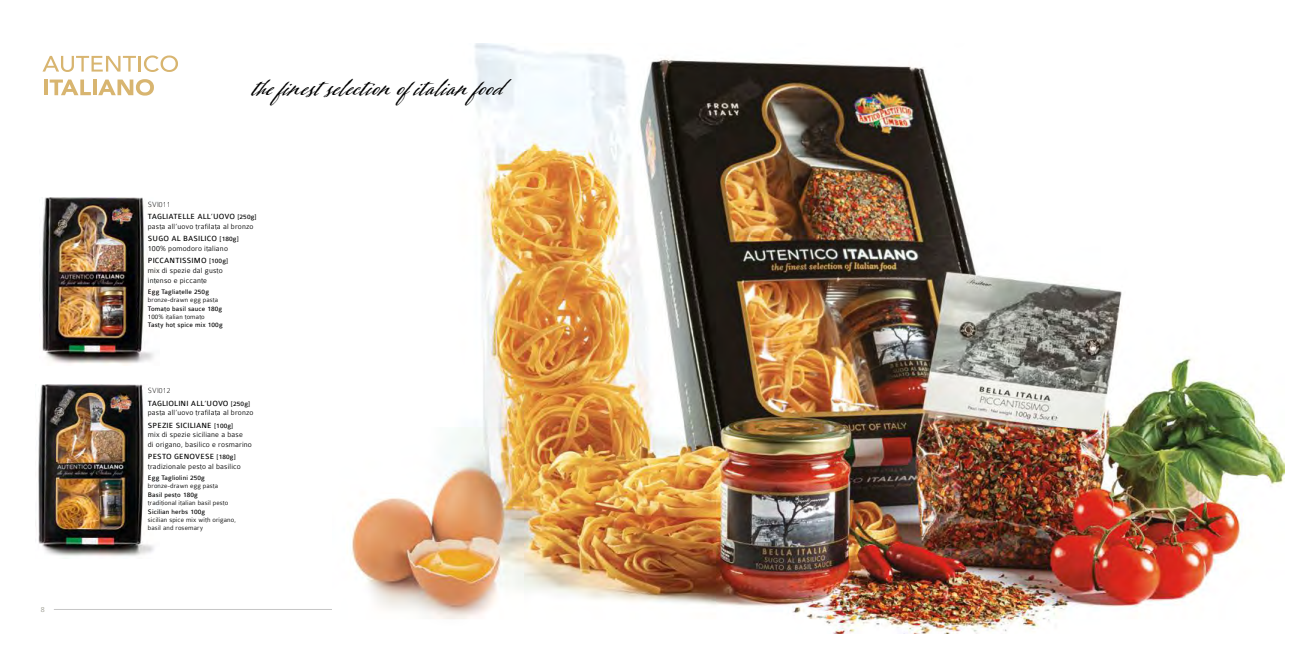
<style>
.page{position:relative;width:1304px;height:652px;background:#fff}
.page>*{position:absolute;margin:0;border:0;box-sizing:border-box;transform-origin:0 0}
.t1{font:30px "Adorn Coronet";letter-spacing:.02em;color:#000}
.t2{font:300 8px/12.4px "Colaborate";letter-spacing:.02em;color:#000}
.t3{font:8px/12.4px "Colaborate";letter-spacing:.02em;color:#000}
.t4{font:300 8px "Colaborate";color:#9d9d93}
.t5{font:300 7px/8.4px "Colaborate";letter-spacing:.02em;color:#000}
.t6{font:7px "Colaborate";letter-spacing:.02em;color:#000}
.s1{font-weight:100}
.s2{font-size:7px}
.s3{font-weight:400}
.s4{font-weight:400;font-size:7px}
</style>
<div class="page">
<hr style="left:54px;top:609px;width:555px;height:1px;background:#c6c6c6">
<img style="left:332px;top:43px;width:952px;height:591px">
<img style="left:35px;top:384px;width:119px;height:172px">
<img style="left:42px;top:198px;width:112px;height:167px">
<svg style="left:43px;top:56px;width:93px;height:16px"></svg>
<hr style="left:138px;top:56px;width:3px;height:16px;background:#d8b570">
<svg style="left:144px;top:55px;width:34px;height:17px"></svg>
<hr style="left:44px;top:80px;width:4px;height:15px;background:#d8b570">
<svg style="left:50px;top:80px;width:41px;height:15px"></svg>
<hr style="left:93px;top:80px;width:4px;height:15px;background:#d8b570">
<svg style="left:98px;top:79px;width:56px;height:17px"></svg>
<p class="t4" style="left:41px;top:605px;width:5px">8</p>
<h1 class="t1" style="left:253px;top:66px;width:253px">the finest selection ofitalian food</h1>
<p class="t3" style="left:148px;top:198px;width:110px"><span class="s1">SVI011<br></span>TAGLIATELLE ALL’UOVO <span class="s2">[250g]</span></p>
<p class="t2" style="left:148px;top:220px;width:107px">pasta all’uovo trafilata al bronzo<br><span class="s3">SUGO AL BASILICO</span> <span class="s4">[180g]</span></p>
<p class="t2" style="left:148px;top:242px;width:82px">100% pomodoro italiano<br><span class="s3">PICCANTISSIMO</span> <span class="s4">[100g]</span></p>
<p class="t2" style="left:148px;top:266px;width:76px;line-height:9.6px">mix di spezie dal gusto intenso e piccante</p>
<p class="t6" style="left:148px;top:288px;width:63px">Egg Tagliatelle 250g</p>
<p class="t5" style="left:148px;top:296px;width:72px">bronze-drawn egg pasta</p>
<p class="t6" style="left:148px;top:305px;width:76px">Tomato basil sauce 180g</p>
<p class="t5" style="left:148px;top:313px;width:58px">100% italian tomato</p>
<p class="t6" style="left:148px;top:322px;width:76px">Tasty hot spice mix 100g</p>
<p class="t3" style="left:148px;top:384px;width:104px"><span class="s1">SVI012<br></span>TAGLIOLINI ALL’UOVO <span class="s2">[250g]</span></p>
<p class="t2" style="left:148px;top:406px;width:107px">pasta all’uovo trafilata al bronzo<br><span class="s3">SPEZIE SICILIANE</span> <span class="s4">[100g]</span></p>
<p class="t2" style="left:148px;top:430px;width:106px;line-height:9.6px">mix di spezie siciliane a base<br>di origano, basilico e rosmarino</p>
<p class="t2" style="left:148px;top:452px;width:94px;line-height:9.6px"><span class="s3">PESTO GENOVESE</span> <span class="s4">[180g] </span>tradizionale pesto al basilico</p>
<p class="t6" style="left:148px;top:474px;width:59px">Egg Tagliolini 250g</p>
<p class="t5" style="left:148px;top:482px;width:72px">bronze-drawn egg pasta</p>
<p class="t6" style="left:148px;top:491px;width:51px">Basil pesto 180g</p>
<p class="t5" style="left:148px;top:499px;width:82px">traditional italian basil pesto</p>
<p class="t6" style="left:148px;top:508px;width:59px">Sicilian herbs 100g</p>
<p class="t5" style="left:148px;top:516px;width:90px">sicilian spice mix with origano, basil and rosemary</p>
</div>
